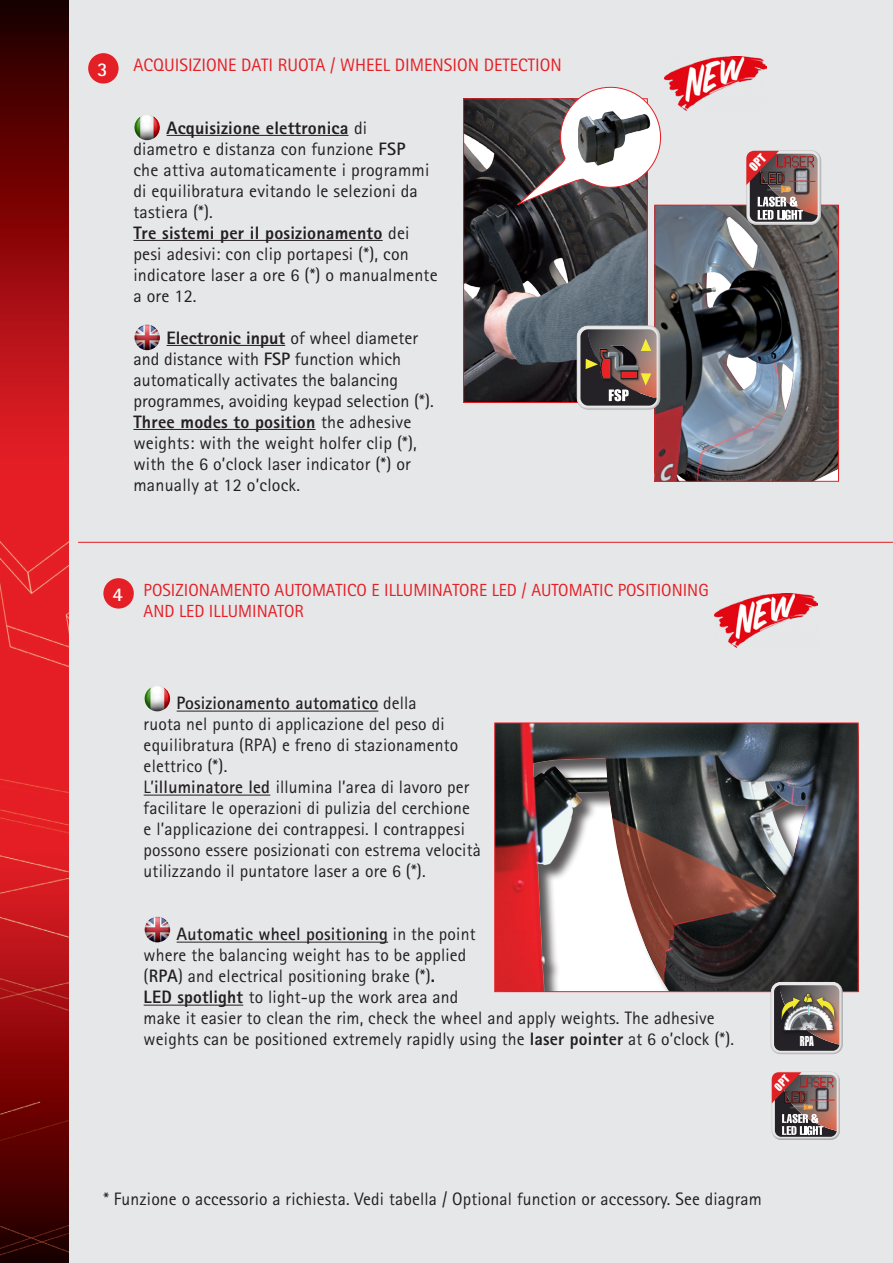
<style>
.page{position:relative;width:893px;height:1263px;background:#fff}
.page>*{position:absolute;margin:0;border:0;box-sizing:border-box;transform-origin:0 0}
._1-numeri_tondi_GRAN{font:700 19.5px "Rotis Sans Serif Std";color:#fff}
._4-testo_paragrafo_c{font:18px/21px "Rotis Sans Serif Std";letter-spacing:.01em;color:#231f20}
._3-testo_pallini_da{font:18px "Rotis Sans Serif Std";color:#e41f25}
._3-testo_pallini_da-2{font:17.55px/21px "Rotis Sans Serif Std";color:#e41f25}
.t1{font:12.6px "Impact";color:#fff;scale:.73 1}
.s1{font-weight:800}
.s2{font-weight:700}
</style>
<div class="page">
<div style="left:58px;top:0;width:835px;height:1263px;background:#e6e7e9"></div>
<img style="left:0;top:0;width:69px;height:1263px">
<div style="left:88px;top:53px;width:31px;height:31px;background:#e41f25;border-radius:50%"></div>
<hr style="left:78px;top:542px;width:815px;height:1px;background:#e41f25">
<img style="left:465px;top:101px;width:181px;height:300px">
<div style="left:463px;top:99px;width:185px;height:304px;border:1px solid #e41f25"></div>
<img style="left:657px;top:207px;width:180px;height:273px">
<div style="left:655px;top:205px;width:184px;height:277px;border:1px solid #e41f25"></div>
<svg style="left:517px;top:86px;width:151px;height:119px"></svg>
<img style="left:578px;top:111px;width:72px;height:55px">
<svg style="left:744px;top:150px;width:80px;height:77px"></svg>
<svg style="left:576px;top:325px;width:85px;height:85px"></svg>
<svg style="left:578px;top:327px;width:81px;height:81px;background:#75625d"></svg>
<img style="left:664px;top:56px;width:102px;height:55px">
<img style="left:715px;top:593px;width:102px;height:55px">
<hr style="left:167px;top:135px;width:181px;height:1px;background:#231f20">
<hr style="left:133px;top:240px;width:250px;height:1px;background:#231f20">
<hr style="left:167px;top:345px;width:118px;height:1px;background:#231f20">
<hr style="left:133px;top:429px;width:183px;height:1px;background:#231f20">
<img style="left:134px;top:115px;width:26px;height:25px">
<img style="left:134px;top:325px;width:26px;height:25px">
<div style="left:103px;top:578px;width:31px;height:31px;background:#e41f25;border-radius:50%"></div>
<hr style="left:177px;top:711px;width:201px;height:1px;background:#231f20">
<hr style="left:144px;top:795px;width:126px;height:1px;background:#231f20">
<hr style="left:177px;top:942px;width:211px;height:1px;background:#231f20">
<hr style="left:144px;top:1005px;width:99px;height:1px;background:#231f20">
<img style="left:144px;top:686px;width:27px;height:25px">
<img style="left:144px;top:917px;width:27px;height:25px">
<img style="left:496px;top:725px;width:360px;height:265px">
<div style="left:494px;top:723px;width:364px;height:269px;border:1px solid #e41f25"></div>
<svg style="left:771px;top:1075px;width:69px;height:65px"></svg>
<svg style="left:771px;top:982px;width:72px;height:72px"></svg>
<img style="left:773px;top:987px;width:67px;height:57px">
<img style="left:746px;top:151px;width:73px;height:72px">
<svg style="left:772px;top:1072px;width:66px;height:66px;background:#906968"></svg>
<p class="_1-numeri_tondi_GRAN" style="left:97px;top:57px;width:12px">3</p>
<p class="_3-testo_pallini_da" style="left:133px;top:54px;width:430px">ACQUISIZIONE DATI RUOTA / WHEEL DIMENSION DETECTION</p>
<p class="_4-testo_paragrafo_c" style="left:133px;top:117px;width:297px;text-indent:33px"><span class="s1">Acquisizione elettronica</span> di diametro e distanza con funzione <span class="s2">FSP </span>che attiva automaticamente i programmi di equilibratura evitando le selezioni da tastiera (*).</p>
<p class="_4-testo_paragrafo_c" style="left:133px;top:222px;width:306px"><span class="s1">Tre sistemi per il posizionamento</span> dei pesi adesivi: con clip portapesi (*), con indicatore laser a ore 6 (*) o manualmente a ore 12.</p>
<p class="_4-testo_paragrafo_c" style="left:133px;top:327px;width:302px;text-indent:33px"><span class="s1">Electronic input</span> of wheel diameter and distance with <span class="s2">FSP</span> function which automatically activates the balancing programmes, avoiding keypad selection (*).</p>
<p class="_4-testo_paragrafo_c" style="left:133px;top:411px;width:285px"><span class="s1">Three modes to position</span> the adhesive weights: with the weight holfer clip (*), with the 6 o’clock laser indicator (*) or manually at 12 o’clock.</p>
<p class="_1-numeri_tondi_GRAN" style="left:112px;top:582px;width:12px">4</p>
<p class="_3-testo_pallini_da-2" style="left:144px;top:579px;width:567px">POSIZIONAMENTO AUTOMATICO E ILLUMINATORE LED / AUTOMATIC POSITIONING<br>AND LED ILLUMINATOR</p>
<p class="_4-testo_paragrafo_c" style="left:144px;top:692px;width:339px;text-indent:33px"><span class="s2">Posizionamento automatico</span> della<br>ruota nel punto di applicazione del peso di equilibratura (RPA) e freno di stazionamento elettrico (*).<br>L’<span class="s2">illuminatore led</span> illumina l’area di lavoro per facilitare le operazioni di pulizia del cerchione e l’applicazione dei contrappesi. I contrappesi possono essere posizionati con estrema velocità utilizzando il puntatore laser a ore 6 (*).</p>
<p class="_4-testo_paragrafo_c" style="left:144px;top:923px;width:592px;text-indent:33px"><span class="s2">Automatic wheel positioning</span> in the point<br>where the balancing weight has to be applied<br>(<span class="s2">RPA</span>) and electrical positioning brake (*)<span class="s1">.<br>LED spotlight</span> to light-up the work area and<br>make it easier to clean the rim, check the wheel and apply weights. The adhesive weights can be positioned extremely rapidly using the <span class="s1">laser pointer</span> at 6 o’clock (*).</p>
<p class="t1" style="left:800px;top:1031px;width:21px">RPA</p>
<p class="_4-testo_paragrafo_c" style="left:103px;top:1188px;width:660px">* Funzione o accessorio a richiesta. Vedi tabella / Optional function or accessory. See diagram</p>
</div>
